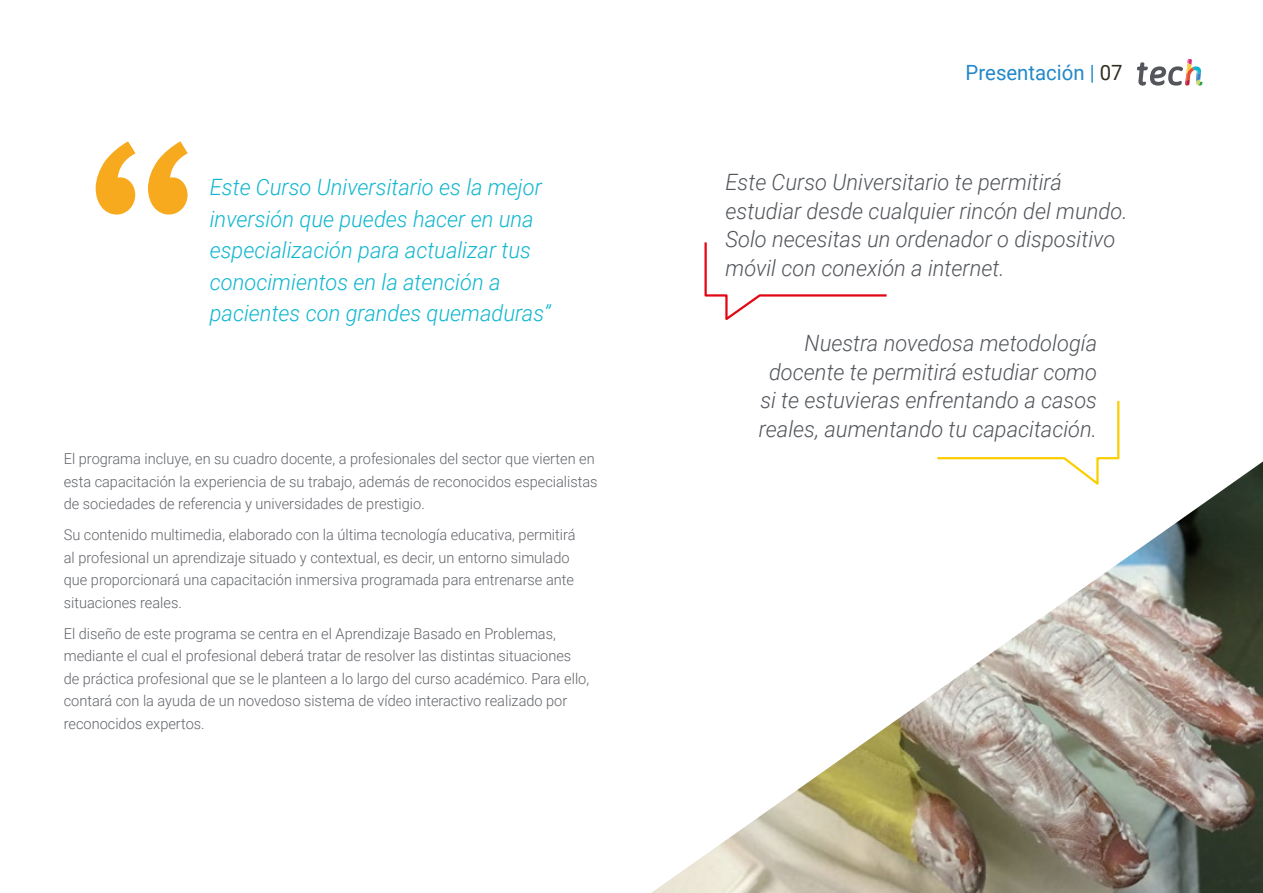
<style>
.page{position:relative;width:1263px;height:893px;background:#fff}
.page>*{position:absolute;margin:0;border:0;box-sizing:border-box;transform-origin:0 0}
.t1{font:italic 300 22.5px/28.5px "Roboto";color:#52555b;text-align:right}
.t2{font:italic 300 22.5px/31.5px "Roboto";color:#0fb6cf}
.t3{font:21px "Roboto";color:#2488c9}
.t4{font:300 15px/22.5px "Roboto";color:#61646a}
.s1{color:#2289cb}
.s2{color:#312e20}
</style>
<div class="page">
<svg style="left:96px;top:141px;width:92px;height:74px"></svg>
<svg style="left:937px;top:400px;width:183px;height:61px"></svg>
<img style="left:651px;top:461px;width:612px;height:432px">
<svg style="left:704px;top:242px;width:183px;height:78px"></svg>
<svg style="left:1137px;top:59px;width:65px;height:27px"></svg>
<h1 class="t2" style="left:210px;top:171px;width:342px">Este Curso Universitario es la mejor inversión que puedes hacer en una especialización para actualizar tus conocimientos en la atención a pacientes con grandes quemaduras”</h1>
<p class="t4" style="left:64px;top:447px;width:535px">El programa incluye, en su cuadro docente, a profesionales del sector que vierten en esta capacitación la experiencia de su trabajo, además de reconocidos especialistas de sociedades de referencia y universidades de prestigio.</p>
<p class="t4" style="left:64px;top:523px;width:513px">Su contenido multimedia, elaborado con la última tecnología educativa, permitirá al profesional un aprendizaje situado y contextual, es decir, un entorno simulado que proporcionará una capacitación inmersiva programada para entrenarse ante situaciones reales.</p>
<p class="t4" style="left:64px;top:622px;width:527px">El diseño de este programa se centra en el Aprendizaje Basado en Problemas, mediante el cual el profesional deberá tratar de resolver las distintas situaciones de práctica profesional que se le planteen a lo largo del curso académico. Para ello, contará con la ayuda de un novedoso sistema de vídeo interactivo realizado por reconocidos expertos.</p>
<h2 class="t3" style="left:966px;top:57px;width:159px">Presentación <span class="s1">|</span> <span class="s2">07</span></h2>
<h1 class="t1" style="left:725px;top:167px;width:404px;text-align:left">Este Curso Universitario te permitirá estudiar desde cualquier rincón del mundo.<br>Solo necesitas un ordenador o dispositivo móvil con conexión a internet.</h1>
<h1 class="t1" style="left:759px;top:328px;width:340px">Nuestra novedosa metodología docente te permitirá estudiar como si te estuvieras enfrentando a casos reales, aumentando tu capacitación.</h1>
</div>
